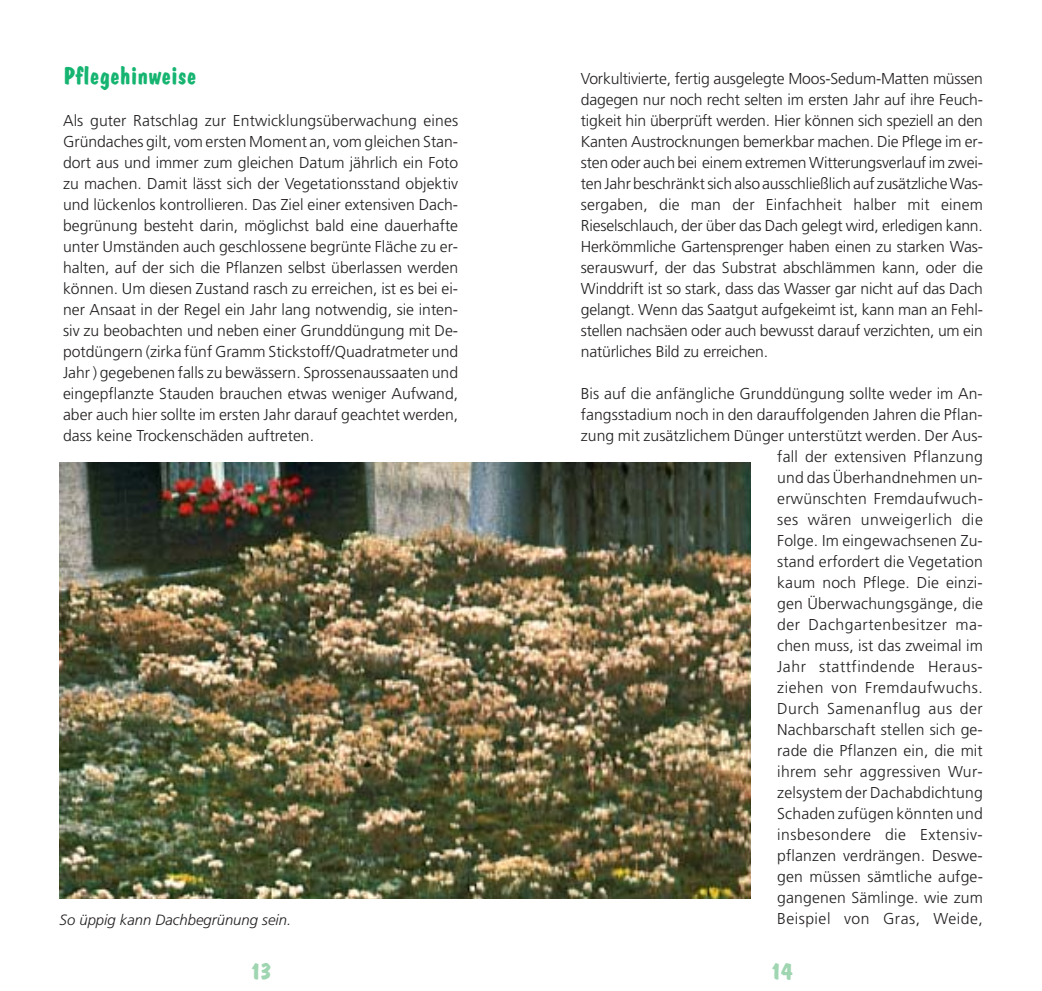
<style>
.page{position:relative;width:1042px;height:991px;background:#fff}
.page>*{position:absolute;margin:0;border:0;box-sizing:border-box;transform-origin:0 0}
.t1{font:700 24.5px "Dom Casual";color:#16b471}
.t2{font:700 24.5px "Dom Casual";color:#9fd5b1}
.t3{font:300 15.75px/21px "Frutiger";letter-spacing:.01em;color:#231f1f;text-align:justify}
.t4{font:300 15.75px "Frutiger";letter-spacing:.03em;color:#231f1f}
.t5{font:italic 300 14.88px "Frutiger";color:#231f1f}
</style>
<div class="page">
<img style="left:60px;top:462px;width:690px;height:436px">
<h1 class="t1" style="left:63px;top:66px;width:135px">Pflegehinweise</h1>
<p class="t3" style="left:63px;top:111px;width:396px">Als guter Ratschlag zur Entwicklungsüberwachung eines Gründaches gilt, vom ersten Moment an, vom gleichen Stan&shy;dort aus und immer zum gleichen Datum jährlich ein Foto zu machen. Damit lässt sich der Vegetationsstand objektiv und lückenlos kontrollieren. Das Ziel einer extensiven Dach&shy;begrünung besteht darin, möglichst bald eine dauerhafte unter Umständen auch geschlossene begrünte Fläche zu er&shy;halten, auf der sich die Pflanzen selbst überlassen werden können. Um diesen Zustand rasch zu erreichen, ist es bei ei&shy;ner Ansaat in der Regel ein Jahr lang notwendig, sie inten&shy;siv zu beobachten und neben einer Grunddüngung mit De&shy;potdüngern (zirka fünf Gramm Stickstoff/Quadratmeter und Jahr ) gegebenen falls zu bewässern. Sprossenaussaaten und eingepflanzte Stauden brauchen etwas weniger Aufwand, aber auch hier sollte im ersten Jahr darauf geachtet werden, dass keine Trockenschäden auftreten.</p>
<p class="t3" style="left:580px;top:69px;width:403px">Vorkultivierte, fertig ausgelegte Moos-Sedum-Matten müssen dagegen nur noch recht selten im ersten Jahr auf ihre Feuch&shy;tigkeit hin überprüft werden. Hier können sich speziell an den Kanten Austrocknungen bemerkbar machen. Die Pflege im er&shy;sten oder auch bei einem extremen Witterungsverlauf im zwei&shy;ten Jahr beschränkt sich also ausschließlich auf zusätzliche Was&shy;sergaben, die man der Einfachheit halber mit einem Rieselschlauch, der über das Dach gelegt wird, erledigen kann.<br>Herkömmliche Gartensprenger haben einen zu starken Was&shy;serauswurf, der das Substrat abschlämmen kann, oder die Winddrift ist so stark, dass das Wasser gar nicht auf das Dach gelangt. Wenn das Saatgut aufgekeimt ist, kann man an Fehl&shy;stellen nachsäen oder auch bewusst darauf verzichten, um ein natürliches Bild zu erreichen.</p>
<p class="t3" style="left:580px;top:384px;width:403px;text-align:right">Bis auf die anfängliche Grunddüngung sollte weder im An&shy;fangsstadium noch in den darauffolgenden Jahren die Pflan&shy;zung mit zusätzlichem Dünger unterstützt werden. Der Aus&shy;fall der extensiven Pflanzung<br>und das Überhandnehmen un-<br>erwünschten Fremdaufwuch-<br>ses wären unweigerlich die<br>Folge. Im eingewachsenen Zu-<br>stand erfordert die Vegetation<br>kaum noch Pflege. Die einzi-<br>gen Überwachungsgänge, die<br>der Dachgartenbesitzer ma-<br>chen muss, ist das zweimal im<br>Jahr stattfindende Heraus-<br>ziehen von Fremdaufwuchs.<br>Durch Samenanflug aus der<br>Nachbarschaft stellen sich ge-<br>rade die Pflanzen ein, die mit<br>ihrem sehr aggressiven Wur-<br>zelsystem der Dachabdichtung<br>Schaden zufügen könnten und<br>insbesondere die Extensiv-<br>pflanzen verdrängen. Deswe-<br>gen müssen sämtliche aufge-<br>gangenen Sämlinge. wie zum</p>
<p class="t5" style="left:60px;top:913px;width:233px">So üppig kann Dachbegrünung sein.</p>
<p class="t4" style="left:777px;top:912px;width:207px">Beispiel von Gras, Weide,</p>
<h1 class="t2" style="left:251px;top:961px;width:21px">13</h1>
<h1 class="t2" style="left:771px;top:961px;width:23px">14</h1>
</div>
